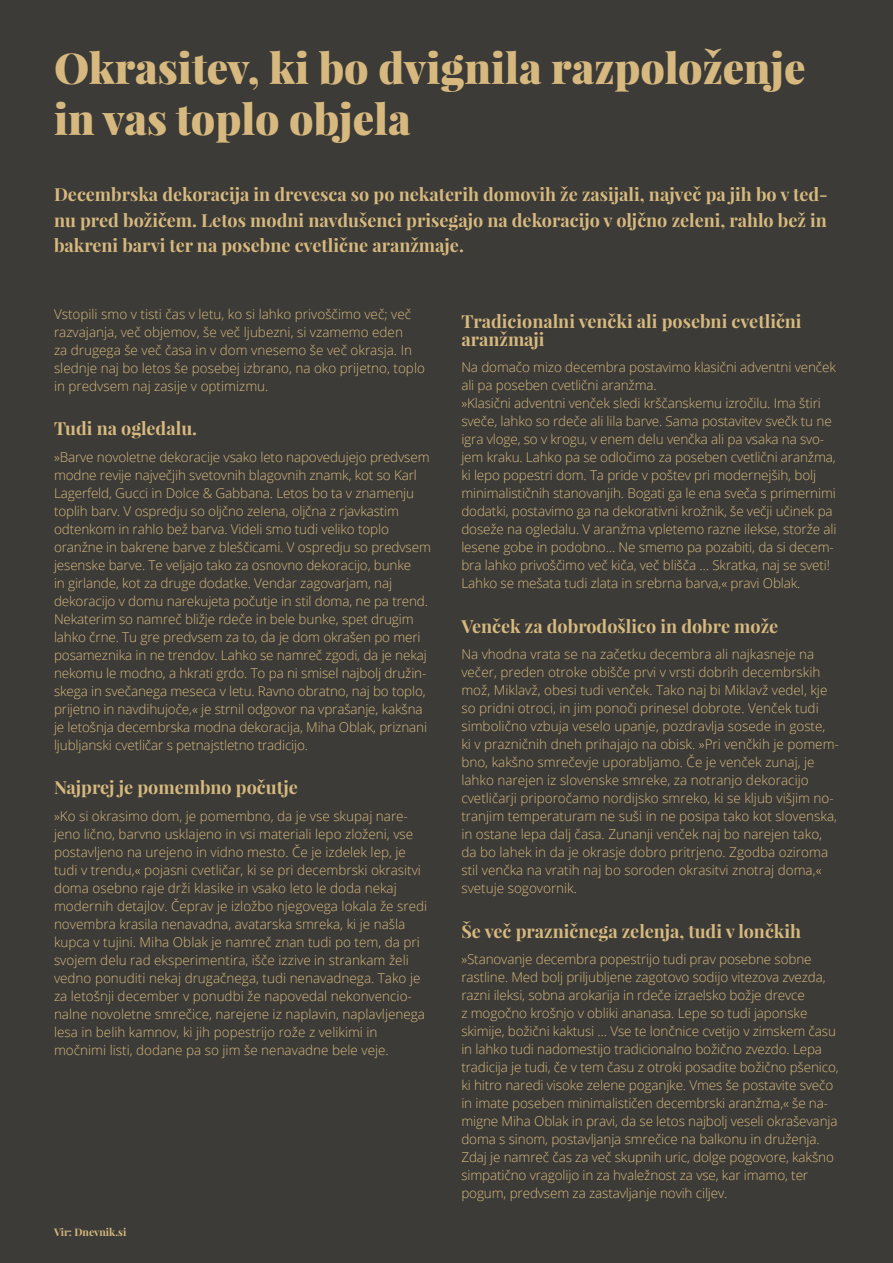
<style>
.page{position:relative;width:893px;height:1263px;background:#3c3b37}
.page>*{position:absolute;margin:0;border:0;box-sizing:border-box;transform-origin:0 0}
.t1{font:900 42.6px/51.2px "Playfair Display";color:#d7b97f}
.t2{font:700 18px/25.5px "Playfair Display";color:#d7b97f;text-align:justify}
.t3{font:300 13.5px/18px "Open Sans";letter-spacing:-.01em;color:#d7b97f}
.t4{font:700 10.5px "Playfair Display";color:#d7b97f}
</style>
<div class="page">
<p class="t1" style="left:54px;top:42px;width:753px">Okrasitev, ki bo dvignila razpoloženje in vas toplo objela</p>
<p class="t2" style="left:54px;top:182px;width:775px">Decembrska dekoracija in drevesca so po nekaterih domovih že zasijali, največ pa jih bo v ted&shy;nu pred božičem. Letos modni navdušenci prisegajo na dekoracijo v oljčno zeleni, rahlo bež in bakreni barvi ter na posebne cvetlične aranžmaje.</p>
<p class="t3" style="left:54px;top:304px;width:372px">Vstopili smo v tisti čas v letu, ko si lahko privoščimo več; več razvajanja, več objemov, še več ljubezni, si vzamemo eden<br>za drugega še več časa in v dom vnesemo še več okrasja. In slednje naj bo letos še posebej izbrano, na oko prijetno, toplo in predvsem naj zasije v optimizmu.</p>
<p class="t2" style="left:54px;top:415px;width:145px">Tudi na ogledalu.</p>
<p class="t3" style="left:54px;top:447px;width:378px">»Barve novoletne dekoracije vsako leto napovedujejo predvsem modne revije največjih svetovnih blagovnih znamk, kot so Karl Lagerfeld, Gucci in Dolce &amp; Gabbana. Letos bo ta v znamenju toplih barv. V ospredju so oljčno zelena, oljčna z rjavkastim odtenkom in rahlo bež barva. Videli smo tudi veliko toplo oranžne in bakrene barve z bleščicami. V ospredju so predvsem jesenske barve. Te veljajo tako za osnovno dekoracijo, bunke<br>in girlande, kot za druge dodatke. Vendar zagovarjam, naj dekoracijo v domu narekujeta počutje in stil doma, ne pa trend.<br>Nekaterim so namreč bližje rdeče in bele bunke, spet drugim lahko črne. Tu gre predvsem za to, da je dom okrašen po meri posameznika in ne trendov. Lahko se namreč zgodi, da je nekaj nekomu le modno, a hkrati grdo. To pa ni smisel najbolj družin&shy;skega in svečanega meseca v letu. Ravno obratno, naj bo toplo, prijetno in navdihujoče,« je strnil odgovor na vprašanje, kakšna je letošnja decembrska modna dekoracija, Miha Oblak, priznani ljubljanski cvetličar s petnajstletno tradicijo.</p>
<p class="t2" style="left:54px;top:774px;width:245px">Najprej je pomembno počutje</p>
<p class="t3" style="left:54px;top:806px;width:375px">»Ko si okrasimo dom, je pomembno, da je vse skupaj nare&shy;jeno lično, barvno usklajeno in vsi materiali lepo zloženi, vse postavljeno na urejeno in vidno mesto. Če je izdelek lep, je tudi v trendu,« pojasni cvetličar, ki se pri decembrski okrasitvi doma osebno raje drži klasike in vsako leto le doda nekaj modernih detajlov. Čeprav je izložbo njegovega lokala že sredi novembra krasila nenavadna, avatarska smreka, ki je našla kupca v tujini. Miha Oblak je namreč znan tudi po tem, da pri svojem delu rad eksperimentira, išče izzive in strankam želi vedno ponuditi nekaj drugačnega, tudi nenavadnega. Tako je za letošnji december v ponudbi že napovedal nekonvencio&shy;nalne novoletne smrečice, narejene iz naplavin, naplavljenega lesa in belih kamnov, ki jih popestrijo rože z velikimi in močnimi listi, dodane pa so jim še nenavadne bele veje.</p>
<p class="t4" style="left:54px;top:1225px;width:74px">Vir: Dnevnik.si</p>
<p class="t2" style="left:461px;top:312px;width:342px;line-height:18px">Tradicionalni venčki ali posebni cvetlični aranžmaji</p>
<p class="t3" style="left:461px;top:358px;width:376px">Na domačo mizo decembra postavimo klasični adventni venček ali pa poseben cvetlični aranžma.</p>
<p class="t3" style="left:461px;top:394px;width:377px">»Klasični adventni venček sledi krščanskemu izročilu. Ima štiri sveče, lahko so rdeče ali lila barve. Sama postavitev svečk tu ne igra vloge, so v krogu, v enem delu venčka ali pa vsaka na svo&shy;jem kraku. Lahko pa se odločimo za poseben cvetlični aranžma, ki lepo popestri dom. Ta pride v poštev pri modernejših, bolj minimalističnih stanovanjih. Bogati ga le ena sveča s primernimi dodatki, postavimo ga na dekorativni krožnik, še večji učinek pa doseže na ogledalu. V aranžma vpletemo razne ilekse, storže ali lesene gobe in podobno… Ne smemo pa pozabiti, da si decem&shy;bra lahko privoščimo več kiča, več blišča … Skratka, naj se sveti!<br>Lahko se mešata tudi zlata in srebrna barva,« pravi Oblak.</p>
<p class="t2" style="left:461px;top:613px;width:318px">Venček za dobrodošlico in dobre može</p>
<p class="t3" style="left:461px;top:645px;width:379px">Na vhodna vrata se na začetku decembra ali najkasneje na večer, preden otroke obišče prvi v vrsti dobrih decembrskih mož, Miklavž, obesi tudi venček. Tako naj bi Miklavž vedel, kje so pridni otroci, in jim ponoči prinesel dobrote. Venček tudi simbolično vzbuja veselo upanje, pozdravlja sosede in goste,<br>ki v prazničnih dneh prihajajo na obisk. »Pri venčkih je pomem&shy;bno, kakšno smrečevje uporabljamo. Če je venček zunaj, je lahko narejen iz slovenske smreke, za notranjo dekoracijo cvetličarji priporočamo nordijsko smreko, ki se kljub višjim no&shy;tranjim temperaturam ne suši in ne posipa tako kot slovenska, in ostane lepa dalj časa. Zunanji venček naj bo narejen tako, da bo lahek in da je okrasje dobro pritrjeno. Zgodba oziroma stil venčka na vratih naj bo soroden okrasitvi znotraj doma,« svetuje sogovornik.</p>
<p class="t2" style="left:461px;top:918px;width:341px">Še več prazničnega zelenja, tudi v lončkih</p>
<p class="t3" style="left:461px;top:950px;width:379px">»Stanovanje decembra popestrijo tudi prav posebne sobne rastline. Med bolj priljubljene zagotovo sodijo vitezova zvezda, razni ileksi, sobna arokarija in rdeče izraelsko božje drevce<br>z mogočno krošnjo v obliki ananasa. Lepe so tudi japonske skimije, božični kaktusi … Vse te lončnice cvetijo v zimskem času in lahko tudi nadomestijo tradicionalno božično zvezdo. Lepa tradicija je tudi, če v tem času z otroki posadite božično pšenico, ki hitro naredi visoke zelene poganjke. Vmes še postavite svečo in imate poseben minimalističen decembrski aranžma,« še na&shy;migne Miha Oblak in pravi, da se letos najbolj veseli okraševanja doma s sinom, postavljanja smrečice na balkonu in druženja.<br>Zdaj je namreč čas za več skupnih uric, dolge pogovore, kakšno simpatično vragolijo in za hvaležnost za vse, kar imamo, ter pogum, predvsem za zastavljanje novih ciljev.</p>
</div>
